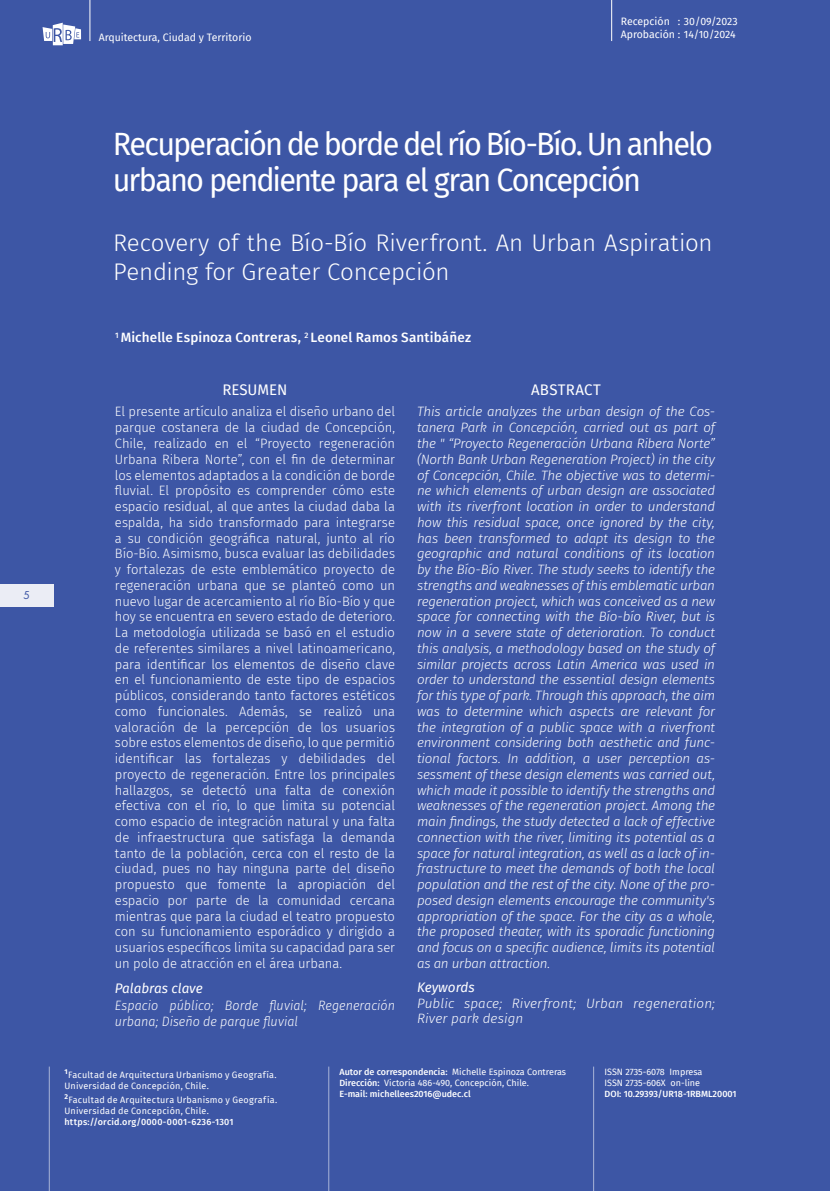
<style>
.page{position:relative;width:830px;height:1191px;background:#fff}
.page>*{position:absolute;margin:0;border:0;box-sizing:border-box;transform-origin:0 0}
.t1{font:31.5px/36px "Fira Sans";letter-spacing:-.06em;color:#fff}
.t2{font:300 24px/28.8px "Fira Sans";letter-spacing:-.01em;color:#fff}
.t3{font:15px "Fira Sans";color:#fff}
.t4{font:italic 300 13.5px/15.8px "Fira Sans";color:#fff;text-align:justify}
.t5{font:300 13.5px/15.8px "Fira Sans";letter-spacing:-.005em;color:#fff;text-align:justify;scale:.96 1}
.t6{font:italic 300 13.5px/16.5px "Fira Sans";color:#fff;scale:.93 1}
.t7{font:500 13.5px "Fira Sans";letter-spacing:.01em;color:#fff}
.t8{font:italic 13.5px "Fira Sans";color:#fff}
.t9{font:10.5px "Fira Sans";color:#fff}
.t10{font:10.5px "Futura Std";color:#3d56a5}
.t11{font:9px/10.8px "Fira Sans";letter-spacing:.02em;color:#fff}
.t12{font:9px "Fira Sans";color:#fff}
.t13{font:500 9px "Fira Sans";color:#fff}
.t14{font:500 9px "Fira Sans";letter-spacing:.025em;color:#fff}
.s1{font-weight:500}
</style>
<div class="page">
<div style="left:0;top:0;width:829px;height:1191px;background:#3d56a5"></div>
<div style="left:0;top:584px;width:53px;height:22px;background:#ebedf5"></div>
<hr style="left:328px;top:1066px;width:1px;height:125px;background:#fff">
<hr style="left:592px;top:1066px;width:2px;height:125px;background:#fff">
<hr style="left:49px;top:1066px;width:1px;height:125px;background:#fff">
<hr style="left:89px;top:0;width:1px;height:41px;background:#fff">
<svg style="left:43px;top:23px;width:38px;height:22px"></svg>
<hr style="left:611px;top:0;width:1px;height:41px;background:#fff">
<p class="t10" style="left:23px;top:588px;width:8px">5</p>
<p class="t9" style="left:99px;top:30px;width:154px">Arquitectura, Ciudad y Territorio</p>
<p class="t9" style="left:620px;top:14px;width:118px">Recepción : 30/09/2023</p>
<p class="t9" style="left:620px;top:26px;width:116px">Aprobación : 14/10/2024</p>
<p class="t1" style="left:113px;top:125px;width:601px">Recuperación de borde del río Bío-Bío. Un anhelo urbano pendiente para el gran Concepción</p>
<p class="t2" style="left:113px;top:228px;width:600px">Recovery of the Bío-Bío Riverfront. An Urban Aspiration<br>Pending for Greater Concepción</p>
<p class="t7" style="left:115px;top:327px;width:357px"><sup>1</sup> Michelle Espinoza Contreras, <sup>2</sup> Leonel Ramos Santibáñez</p>
<p class="t3" style="left:222px;top:378px;width:66px">RESUMEN</p>
<p class="t5" style="left:115px;top:404px;width:293px">El presente artículo analiza el diseño urbano del parque costanera de la ciudad de Concepción, Chile, realizado en el “Proyecto regeneración Urbana Ribera Norte”, con el fin de determinar los elementos adaptados a la condición de borde fluvial. El propósito es comprender cómo este espacio residual, al que antes la ciudad daba la espalda, ha sido transformado para integrarse a su condición geográfica natural, junto al río Bío-Bío. Asimismo, busca evaluar las debilidades y fortalezas de este emblemático proyecto de regeneración urbana que se planteó como un nuevo lugar de acercamiento al río Bío-Bío y que hoy se encuentra en severo estado de deterioro.</p>
<p class="t5" style="left:115px;top:624px;width:293px">La metodología utilizada se basó en el estudio de referentes similares a nivel latinoamericano, para identificar los elementos de diseño clave en el funcionamiento de este tipo de espacios públicos, considerando tanto factores estéticos como funcionales. Además, se realizó una valoración de la percepción de los usuarios sobre estos elementos de diseño, lo que permitió identificar las fortalezas y debilidades del proyecto de regeneración. Entre los principales hallazgos, se detectó una falta de conexión efectiva con el río, lo que limita su potencial como espacio de integración natural y una falta de infraestructura que satisfaga la demanda tanto de la población, cerca con el resto de la ciudad, pues no hay ninguna parte del diseño propuesto que fomente la apropiación del espacio por parte de la comunidad cercana mientras que para la ciudad el teatro propuesto con su funcionamiento esporádico y dirigido a usuarios específicos limita su capacidad para ser un polo de atracción en el área urbana.</p>
<p class="t8" style="left:115px;top:978px;width:89px">Palabras clave</p>
<p class="t6" style="left:115px;top:997px;width:302px">Espacio público; Borde fluvial; Regeneración urbana; Diseño de parque fluvial</p>
<p class="t3" style="left:531px;top:378px;width:71px">ABSTRACT</p>
<p class="t4" style="left:417px;top:404px;width:299px">This article analyzes the urban design of the Cos&shy;tanera Park in Concepción, carried out as part of the " “Proyecto Regeneración Urbana Ribera Norte” (North Bank Urban Regeneration Project) in the city of Concepción, Chile. The objective was to determi&shy;ne which elements of urban design are associated with its riverfront location in order to understand how this residual space, once ignored by the city, has been transformed to adapt its design to the geographic and natural conditions of its location by the Bío-Bío River. The study seeks to identify the strengths and weaknesses of this emblematic urban regeneration project, which was conceived as a new space for connecting with the Bío-bío River, but is now in a severe state of deterioration. To conduct this analysis, a methodology based on the study of similar projects across Latin America was used in order to understand the essential design elements for this type of park. Through this approach, the aim was to determine which aspects are relevant for the integration of a public space with a riverfront environment considering both aesthetic and func&shy;tional factors. In addition, a user perception as&shy;sessment of these design elements was carried out, which made it possible to identify the strengths and weaknesses of the regeneration project. Among the main findings, the study detected a lack of effective connection with the river, limiting its potential as a space for natural integration, as well as a lack of in&shy;frastructure to meet the demands of both the local population and the rest of the city. None of the pro&shy;posed design elements encourage the community's appropriation of the space. For the city as a whole, the proposed theater, with its sporadic functioning and focus on a specific audience, limits its potential as an urban attraction.</p>
<p class="t8" style="left:417px;top:977px;width:59px">Keywords</p>
<p class="t4" style="left:417px;top:995px;width:299px">Public space; Riverfront; Urban regeneration;<br>River park design</p>
<p class="t11" style="left:64px;top:1069px;width:214px"><sup>1</sup>Facultad de Arquitectura Urbanismo y Geografía.<br>Universidad de Concepción, Chile.</p>
<p class="t11" style="left:64px;top:1094px;width:214px"><sup>2</sup>Facultad de Arquitectura Urbanismo y Geografía.<br>Universidad de Concepción, Chile.</p>
<p class="t14" style="left:64px;top:1114px;width:171px">https://orcid.org/0000-0001-6236-1301</p>
<p class="t12" style="left:339px;top:1065px;width:228px"><span class="s1">Autor de correspondencia:</span> Michelle Espinoza Contreras</p>
<p class="t12" style="left:339px;top:1075px;width:191px"><span class="s1">Dirección:</span> Victoria 486-490, Concepción, Chile.</p>
<p class="t13" style="left:339px;top:1086px;width:133px">E-mail: michellees2016@udec.cl</p>
<p class="t12" style="left:604px;top:1065px;width:99px">ISSN 2735-6078 Impresa</p>
<p class="t12" style="left:604px;top:1075px;width:97px">ISSN 2735-606X on-line</p>
<p class="t13" style="left:604px;top:1086px;width:133px">DOI: 10.29393/UR18-1RBML20001</p>
</div>
